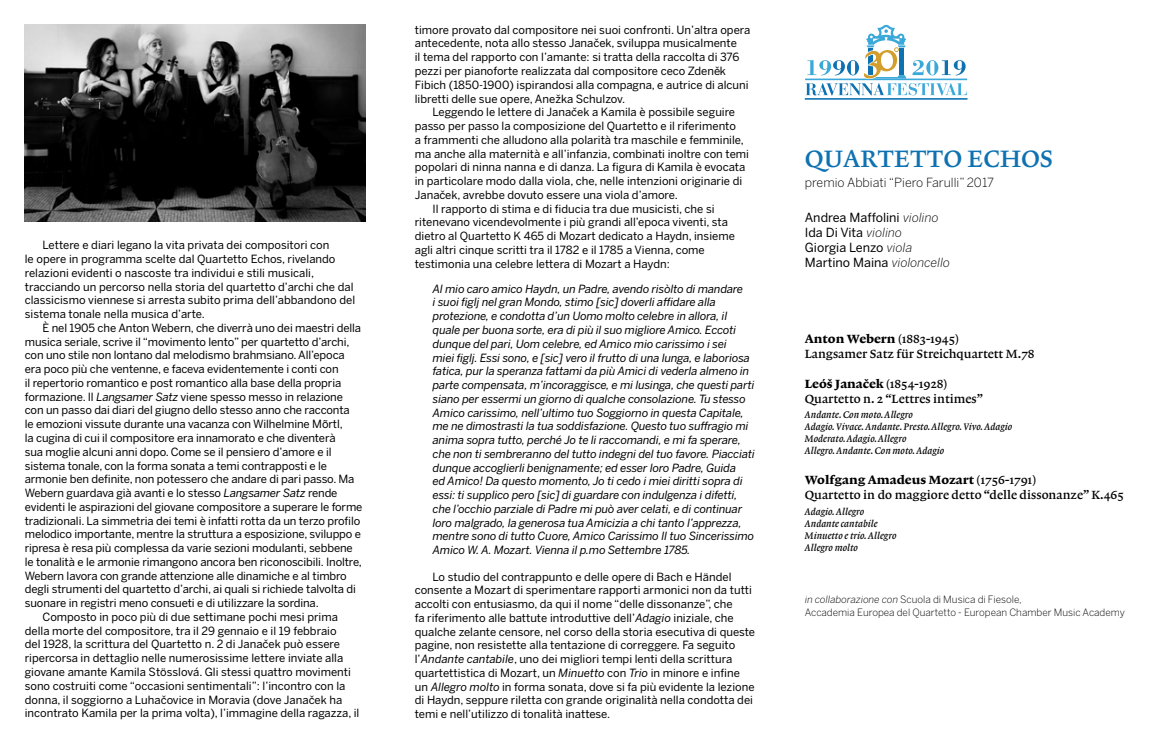
<style>
.page{position:relative;width:1170px;height:745px;background:#fff}
.page>*{position:absolute;margin:0;border:0;box-sizing:border-box;transform-origin:0 0}
.t1{font:25px "Lexicon No 1 Roman B";color:#0e72b2}
.t2{font:12.5px "Lexicon No 1 Roman B";color:#000}
.t3{font:12.5px/15px "Benton Sans";color:#000}
.t4{font:12.5px "Lexicon No 1 Roman E";color:#000}
.t5{font:300 12.5px "Benton Sans";color:#000}
.t6{font:11.25px/13.8px "Benton Sans";color:#000}
.t7{font:italic 11.25px/13.8px "Benton Sans";letter-spacing:-.01em;color:#000}
.t8{font:10px/12px "Lexicon No 1 Italic B";color:#000}
.t9{font:300 10px/12px "Benton Sans";color:#000}
.s1{font-style:italic}
.s2{font-weight:300;font-style:italic}
.s3{font-family:"Lexicon No 1 Roman B"}
</style>
<div class="page">
<svg style="left:804px;top:25px;width:163px;height:75px"></svg>
<img style="left:25px;top:25px;width:340px;height:196px">
<p class="t6" style="left:25px;top:238px;width:332px;text-indent:18px">Lettere e diari legano la vita privata dei compositori con<br>le opere in programma scelte dal Quartetto Echos, rivelando relazioni evidenti o nascoste tra individui e stili musicali, tracciando un percorso nella storia del quartetto d’archi che dal classicismo viennese si arresta subito prima dell’abbandono del sistema tonale nella musica d’arte.</p>
<p class="t6" style="left:43px;top:320px;width:320px">È nel 1905 che Anton Webern, che diverrà uno dei maestri della</p>
<p class="t6" style="left:25px;top:334px;width:326px">musica seriale, scrive il “movimento lento” per quartetto d’archi,</p>
<p class="t6" style="left:25px;top:348px;width:321px">con uno stile non lontano dal melodismo brahmsiano. All’epoca</p>
<p class="t6" style="left:25px;top:362px;width:315px">era poco più che ventenne, e faceva evidentemente i conti con</p>
<p class="t6" style="left:25px;top:375px;width:318px">il repertorio romantico e post romantico alla base della propria</p>
<p class="t6" style="left:25px;top:389px;width:320px">formazione. Il <span class="s1">Langsamer Satz</span> viene spesso messo in relazione</p>
<p class="t6" style="left:25px;top:403px;width:326px">con un passo dai diari del giugno dello stesso anno che racconta</p>
<p class="t6" style="left:25px;top:417px;width:319px">le emozioni vissute durante una vacanza con Wilhelmine Mõrtl,</p>
<p class="t6" style="left:25px;top:430px;width:312px">la cugina di cui il compositore era innamorato e che diventerà</p>
<p class="t6" style="left:25px;top:444px;width:308px">sua moglie alcuni anni dopo. Come se il pensiero d’amore e il</p>
<p class="t6" style="left:25px;top:458px;width:304px">sistema tonale, con la forma sonata a temi contrapposti e le</p>
<p class="t6" style="left:25px;top:472px;width:331px">armonie ben definite, non potessero che andare di pari passo. Ma</p>
<p class="t6" style="left:25px;top:485px;width:314px">Webern guardava già avanti e lo stesso <span class="s1">Langsamer Satz</span> rende</p>
<p class="t6" style="left:25px;top:499px;width:339px">evidenti le aspirazioni del giovane compositore a superare le forme</p>
<p class="t6" style="left:25px;top:513px;width:337px">tradizionali. La simmetria dei temi è infatti rotta da un terzo profilo</p>
<p class="t6" style="left:25px;top:527px;width:338px">melodico importante, mentre la struttura a esposizione, sviluppo e</p>
<p class="t6" style="left:25px;top:540px;width:329px">ripresa è resa più complessa da varie sezioni modulanti, sebbene</p>
<p class="t6" style="left:25px;top:554px;width:338px">le tonalità e le armonie rimangono ancora ben riconoscibili. Inoltre,</p>
<p class="t6" style="left:25px;top:568px;width:323px">Webern lavora con grande attenzione alle dinamiche e al timbro</p>
<p class="t6" style="left:25px;top:582px;width:332px">degli strumenti del quartetto d’archi, ai quali si richiede talvolta di</p>
<p class="t6" style="left:25px;top:595px;width:295px">suonare in registri meno consueti e di utilizzare la sordina.</p>
<p class="t6" style="left:43px;top:609px;width:297px">Composto in poco più di due settimane pochi mesi prima</p>
<p class="t6" style="left:25px;top:623px;width:313px">della morte del compositore, tra il 29 gennaio e il 19 febbraio</p>
<p class="t6" style="left:25px;top:637px;width:317px">del 1928, la scrittura del Quartetto n. 2 di Janacˇek può essere</p>
<p class="t6" style="left:25px;top:650px;width:320px">ripercorsa in dettaglio nelle numerosissime lettere inviate alla</p>
<p class="t6" style="left:25px;top:664px;width:327px">giovane amante Kamila Stösslová. Gli stessi quattro movimenti</p>
<p class="t6" style="left:25px;top:678px;width:322px">sono costruiti come “occasioni sentimentali”: l’incontro con la</p>
<p class="t6" style="left:25px;top:692px;width:319px">donna, il soggiorno a Luhacˇovice in Moravia (dove Janacˇek ha</p>
<p class="t6" style="left:25px;top:705px;width:336px">incontrato Kamila per la prima volta), l’immagine della ragazza, il</p>
<p class="t6" style="left:415px;top:23px;width:337px">timore provato dal compositore nei suoi confronti. Un’altra opera antecedente, nota allo stesso Janacˇek, sviluppa musicalmente<br>il tema del rapporto con l’amante: si tratta della raccolta di 376 pezzi per pianoforte realizzata dal compositore ceco Zdeneˇk Fibich (1850-1900) ispirandosi alla compagna, e autrice di alcuni libretti delle sue opere, Anežka Schulzov.</p>
<p class="t6" style="left:432px;top:105px;width:304px">Leggendo le lettere di Janacˇek a Kamila è possibile seguire</p>
<p class="t6" style="left:415px;top:119px;width:323px">passo per passo la composizione del Quartetto e il riferimento</p>
<p class="t6" style="left:415px;top:133px;width:330px">a frammenti che alludono alla polarità tra maschile e femminile,</p>
<p class="t6" style="left:415px;top:146px;width:336px">ma anche alla maternità e all’infanzia, combinati inoltre con temi</p>
<p class="t6" style="left:415px;top:160px;width:332px">popolari di ninna nanna e di danza. La figura di Kamila è evocata</p>
<p class="t6" style="left:415px;top:174px;width:329px">in particolare modo dalla viola, che, nelle intenzioni originarie di</p>
<p class="t6" style="left:415px;top:188px;width:264px">Janacˇek, avrebbe dovuto essere una viola d’amore.</p>
<p class="t6" style="left:432px;top:201px;width:283px">Il rapporto di stima e di fiducia tra due musicisti, che si</p>
<p class="t6" style="left:415px;top:215px;width:315px">ritenevano vicendevolmente i più grandi all’epoca viventi, sta</p>
<p class="t6" style="left:415px;top:229px;width:321px">dietro al Quartetto K 465 di Mozart dedicato a Haydn, insieme</p>
<p class="t6" style="left:415px;top:243px;width:291px">agli altri cinque scritti tra il 1782 e il 1785 a Vienna, come</p>
<p class="t6" style="left:415px;top:256px;width:256px">testimonia una celebre lettera di Mozart a Haydn:</p>
<p class="t7" style="left:432px;top:281px;width:323px">Al mio caro amico Haydn, un Padre, avendo risòlto di mandare<br>i suoi figlj nel gran Mondo, stimo [sic] doverli affidare alla protezione, e condotta d’un Uomo molto celebre in allora, il quale per buona sorte, era di più il suo migliore Amico. Eccoti dunque del pari, Uom celebre, ed Amico mio carissimo i sei<br>miei figlj. Essi sono, e [sic] vero il frutto di una lunga, e laboriosa fatica, pur la speranza fattami da più Amici di vederla almeno in parte compensata, m’incoraggisce, e mi lusinga, che questi parti siano per essermi un giorno di qualche consolazione. Tu stesso Amico carissimo, nell’ultimo tuo Soggiorno in questa Capitale, me ne dimostrasti la tua soddisfazione. Questo tuo suffragio mi anima sopra tutto, perché Jo te li raccomandi, e mi fa sperare, che non ti sembreranno del tutto indegni del tuo favore. Piacciati dunque accoglierli benignamente; ed esser loro Padre, Guida<br>ed Amico! Da questo momento, Jo ti cedo i miei diritti sopra di essi: ti supplico pero [sic] di guardare con indulgenza i difetti, che l’occhio parziale di Padre mi può aver celati, e di continuar loro malgrado, la generosa tua Amicizia a chi tanto l’apprezza, mentre sono di tutto Cuore, Amico Carissimo Il tuo Sincerissimo Amico W. A. Mozart. Vienna il p.mo Settembre 1785.</p>
<p class="t6" style="left:415px;top:569px;width:342px;text-indent:18px">Lo studio del contrappunto e delle opere di Bach e Händel consente a Mozart di sperimentare rapporti armonici non da tutti accolti con entusiasmo, da qui il nome “delle dissonanze”, che<br>fa riferimento alle battute introduttive dell’<span class="s1">Adagio</span> iniziale, che qualche zelante censore, nel corso della storia esecutiva di queste pagine, non resistette alla tentazione di correggere. Fa seguito l’<span class="s1">Andante cantabile</span>, uno dei migliori tempi lenti della scrittura quartettistica di Mozart, un <span class="s1">Minuetto</span> con <span class="s1">Trio</span> in minore e infine un <span class="s1">Allegro molto</span> in forma sonata, dove si fa più evidente la lezione di Haydn, seppure riletta con grande originalità nella condotta dei temi e nell’utilizzo di tonalità inattese.</p>
<h1 class="t1" style="left:804px;top:145px;width:250px">QUARTETTO ECHOS</h1>
<p class="t5" style="left:804px;top:175px;width:191px">premio Abbiati “Piero Farulli” 2017</p>
<p class="t3" style="left:804px;top:210px;width:147px">Andrea Maffolini <span class="s2">violino<br></span>Ida Di Vita <span class="s2">violino<br></span>Giorgia Lenzo <span class="s2">viola<br></span>Martino Maina <span class="s2">violoncello</span></p>
<p class="t4" style="left:804px;top:331px;width:155px">Anton Webern <span class="s3">(1883-1945)</span></p>
<p class="t2" style="left:804px;top:346px;width:231px">Langsamer Satz für Streichquartett M.78</p>
<p class="t4" style="left:804px;top:376px;width:144px">Leóš Janaček <span class="s3">(1854-1928)</span></p>
<p class="t2" style="left:804px;top:391px;width:180px">Quartetto n. 2 “Lettres intimes”</p>
<p class="t8" style="left:804px;top:408px;width:209px">Andante. Con moto. Allegro<br>Adagio. Vivace. Andante. Presto. Allegro. Vivo. Adagio Moderato. Adagio. Allegro<br>Allegro. Andante. Con moto. Adagio</p>
<p class="t4" style="left:804px;top:473px;width:232px">Wolfgang Amadeus Mozart <span class="s3">(1756-1791)</span></p>
<p class="t2" style="left:804px;top:488px;width:320px">Quartetto in do maggiore detto “delle dissonanze” K.465</p>
<p class="t8" style="left:804px;top:505px;width:93px">Adagio. Allegro<br>Andante cantabile<br>Minuetto e trio. Allegro<br>Allegro molto</p>
<p class="t9" style="left:804px;top:593px;width:322px"><span class="s1">in collaborazione con</span> Scuola di Musica di Fiesole,<br>Accademia Europea del Quartetto - European Chamber Music Academy</p>
</div>
